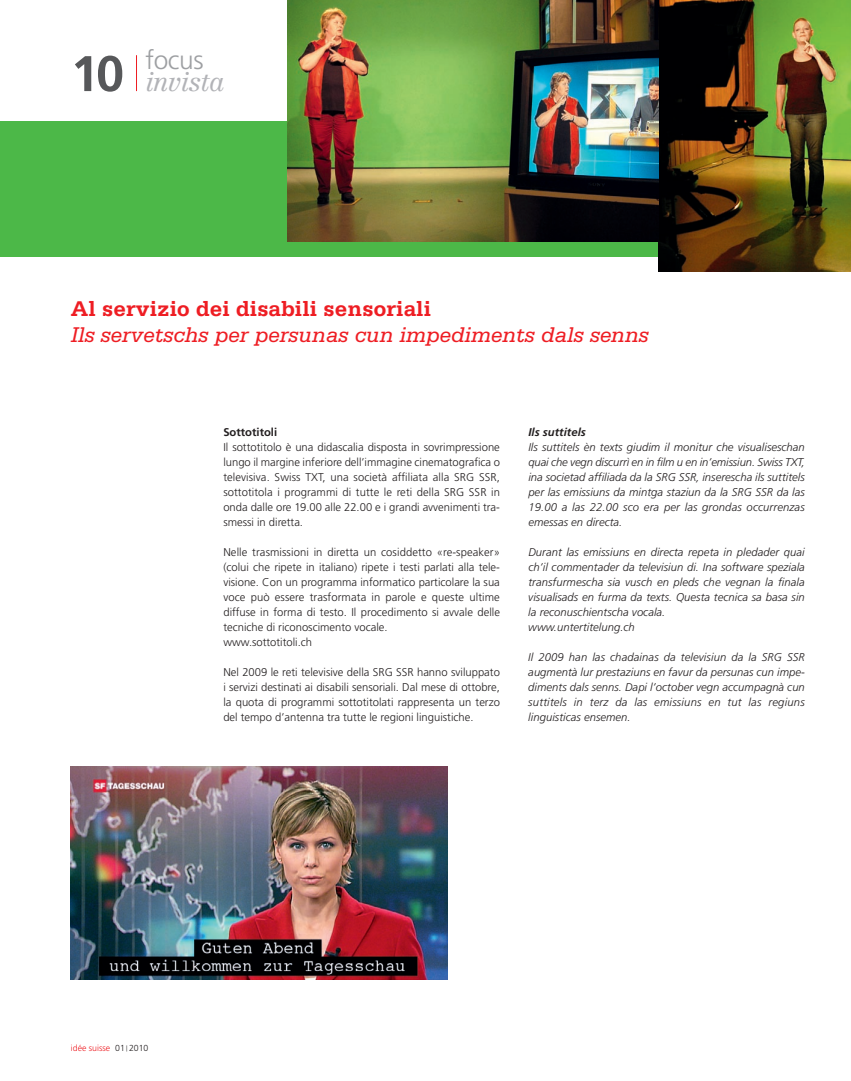
<style>
.page{position:relative;width:851px;height:1081px;background:#fff}
.page>*{position:absolute;margin:0;border:0;box-sizing:border-box;transform-origin:0 0}
.t1{font:italic 300 26.25px "Centennial";letter-spacing:-.03em;color:#b2b3b7}
.t2{font:300 26.25px "Frutiger LT";letter-spacing:-.015em;color:#9d9fa2}
.Headline_18pt___Fran{font:italic 22.5px "Serifa";color:#ee1d23}
.Headline_18pt___Deut{font:700 22.5px "Serifa";color:#ee1d23}
.Fliesstext___Deutsc{font:300 11.25px/15px "Frutiger LT";color:#231f20;text-align:justify}
.Fliesstext___Franz{font:italic 300 11.25px/15px "Frutiger LT";letter-spacing:.005em;color:#231f20;text-align:justify}
.Fliesstext___Franz-2{font:italic 700 11.25px "Frutiger LT";letter-spacing:.005em;color:#231f20}
.Fliesstext___Deutsc-2{font:700 11.25px "Frutiger LT";color:#231f20}
.t3{font:300 8.75px "Frutiger LT";color:#ee1d23}
.s1{font-family:"Frutiger LT";font-weight:700;font-style:normal;font-size:50px;color:#57585a}
.s2{color:#231f20}
</style>
<div class="page">
<div style="left:0;top:121px;width:850px;height:135px;background:#4cb848"></div>
<img style="left:658px;top:0;width:192px;height:271px">
<img style="left:287px;top:0;width:371px;height:241px">
<img style="left:71px;top:766px;width:376px;height:213px">
<hr style="left:136px;top:55px;width:1px;height:36px;background:#ee1d23">
<h1 class="t2" style="left:145px;top:45px;width:60px">focus</h1>
<p class="t1" style="left:71px;top:66px;width:155px"><span class="s1">10</span> invista</p>
<p class="Headline_18pt___Deut" style="left:71px;top:295px;width:362px">Al servizio dei disabili sensoriali</p>
<p class="Headline_18pt___Fran" style="left:71px;top:322px;width:579px">Ils servetschs per persunas cun impediments dals senns</p>
<p class="Fliesstext___Deutsc-2" style="left:223px;top:426px;width:55px">Sottotitoli</p>
<p class="Fliesstext___Deutsc" style="left:223px;top:440px;width:278px">Il sottotitolo è una didascalia disposta in sovrimpressione lungo il margine inferiore dell’immagine cinematografica o televisiva. Swiss TXT, una società affiliata alla SRG SSR, sottotitola i programmi di tutte le reti della SRG SSR in onda dalle ore 19.00 alle 22.00 e i grandi avvenimenti tra&shy;smessi in diretta.</p>
<p class="Fliesstext___Deutsc" style="left:223px;top:545px;width:278px">Nelle trasmissioni in diretta un cosiddetto «re-speaker» (colui che ripete in italiano) ripete i testi parlati alla tele&shy;visione. Con un programma informatico particolare la sua voce può essere trasformata in parole e queste ultime diffuse in forma di testo. Il procedimento si avvale delle tecniche di riconoscimento vocale.</p>
<p class="Fliesstext___Deutsc" style="left:223px;top:635px;width:90px">www.sottotitoli.ch</p>
<p class="Fliesstext___Deutsc" style="left:223px;top:665px;width:278px">Nel 2009 le reti televisive della SRG SSR hanno sviluppato i servizi destinati ai disabili sensoriali. Dal mese di ottobre, la quota di programmi sottotitolati rappresenta un terzo del tempo d’antenna tra tutte le regioni linguistiche.</p>
<p class="Fliesstext___Franz-2" style="left:528px;top:426px;width:59px">Ils suttitels</p>
<p class="Fliesstext___Franz" style="left:528px;top:440px;width:278px">Ils suttitels èn texts giudim il monitur che visualiseschan quai che vegn discurrì en in film u en in’emissiun. Swiss TXT, ina societad affiliada da la SRG SSR, inserescha ils suttitels per las emissiuns da mintga staziun da la SRG SSR da las 19.00 a las 22.00 sco era per las grondas occurrenzas emessas en directa.</p>
<p class="Fliesstext___Franz" style="left:528px;top:545px;width:278px">Durant las emissiuns en directa repeta in pledader quai ch’il commentader da televisiun di. Ina software speziala transfurmescha sia vusch en pleds che vegnan la finala visualisads en furma da texts. Questa tecnica sa basa sin la reconuschientscha vocala.</p>
<p class="Fliesstext___Franz" style="left:528px;top:620px;width:108px">www.untertitelung.ch</p>
<p class="Fliesstext___Franz" style="left:528px;top:650px;width:278px">Il 2009 han las chadainas da televisiun da la SRG SSR augmentà lur prestaziuns en favur da persunas cun impe&shy;diments dals senns. Dapi l’october vegn accumpagnà cun suttitels in terz da las emissiuns en tut las regiuns linguisticas ensemen.</p>
<p class="t3" style="left:71px;top:1043px;width:79px">idée suisse <span class="s2">01</span> <sup>|</sup> <span class="s2">2010</span></p>
</div>
